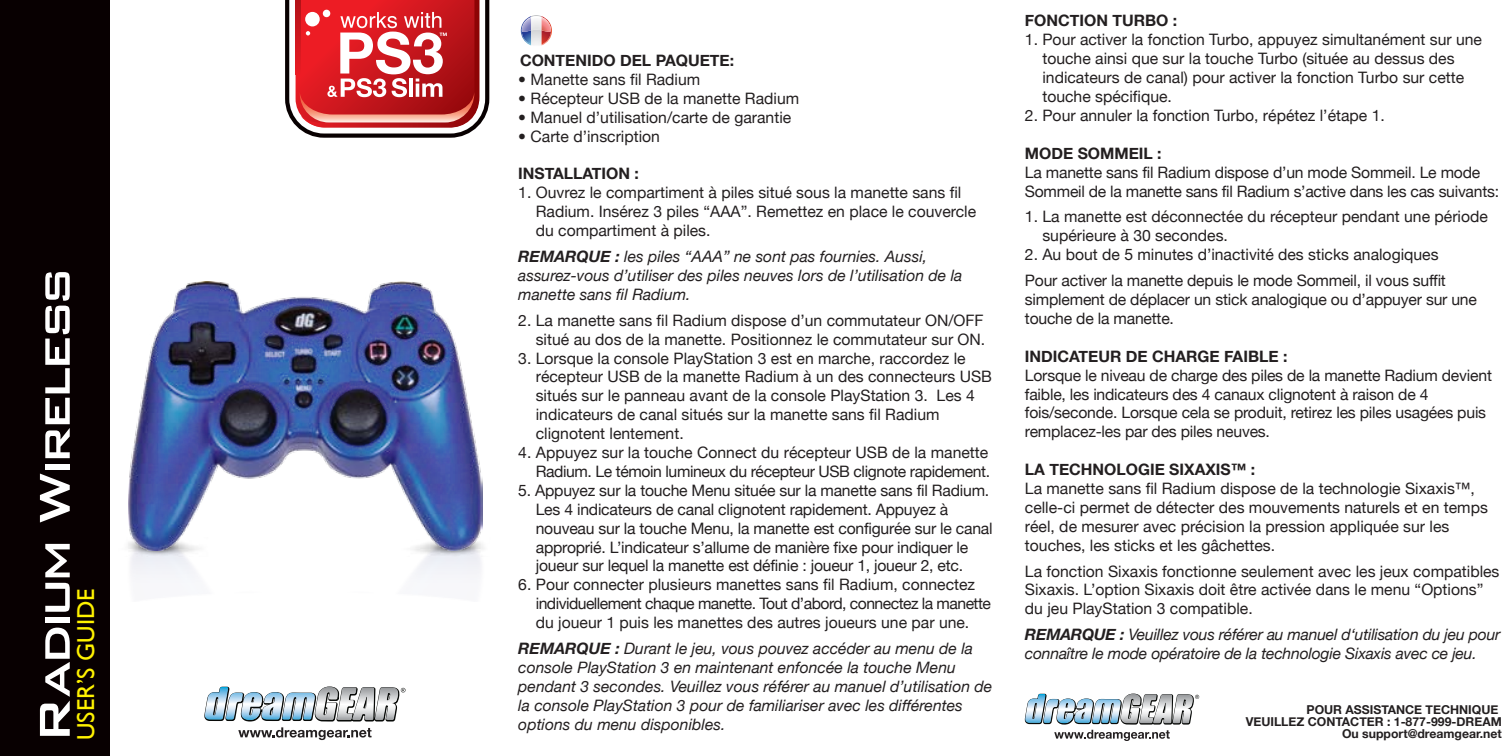
<style>
.page{position:relative;width:1512px;height:756px;background:#fff}
.page>*{position:absolute;margin:0;border:0;box-sizing:border-box;transform-origin:0 0}
.t1{font:500 57.75px "Bank Gothic";letter-spacing:-.07em;color:#fff}
.t2{font:24.5px "Gill Sans";color:#fff200}
.t3{font:15.75px/18.9px "Helvetica Neue";color:#231f20}
.t4{font:italic 15.75px/18.9px "Helvetica Neue";color:#231f20}
.t5{font:15.75px/18.9px "Helvetica Neue";letter-spacing:-.025em;color:#231f20;text-align:right}
.t6{font:700 15.75px "Helvetica Neue";color:#231f20}
.t7{font:700 12.25px/12.2px "Helvetica Neue";color:#231f20;text-align:right}
.s1{font-weight:700}
</style>
<div class="page">
<div style="left:0;top:0;width:110px;height:756px;background:#080001"></div>
<svg style="left:204px;top:686px;width:202px;height:54px"></svg>
<svg style="left:1024px;top:693px;width:175px;height:48px"></svg>
<svg style="left:521px;top:15px;width:31px;height:31px"></svg>
<img style="left:128px;top:281px;width:353px;height:297px">
<img style="left:128px;top:537px;width:356px;height:19px">
<img style="left:129px;top:282px;width:354px;height:268px">
<svg style="left:285px;top:0;width:204px;height:138px"></svg>
<p class="t1" style="left:10px;top:743px;width:478px;rotate:-90deg">Radium Wireless</p>
<p class="t2" style="left:72px;top:740px;width:153px;rotate:-90deg">USER’S GUIDE</p>
<p class="t6" style="left:520px;top:51px;width:216px">CONTENIDO DEL PAQUETE:</p>
<p class="t3" style="left:518px;top:70px;width:184px">• Manette sans fil Radium</p>
<p class="t3" style="left:518px;top:89px;width:282px">• Récepteur USB de la manette Radium</p>
<p class="t3" style="left:518px;top:108px;width:275px">• Manuel d’utilisation/carte de garantie</p>
<p class="t3" style="left:518px;top:126px;width:143px">• Carte d’inscription</p>
<p class="t6" style="left:518px;top:164px;width:122px">INSTALLATION :</p>
<p class="t3" style="left:536px;top:183px;width:442px;text-indent:-17px">1. Ouvrez le compartiment à piles situé sous la manette sans fil<br>Radium. Insérez 3 piles “AAA”. Remettez en place le couvercle du compartiment à piles.</p>
<p class="t4" style="left:518px;top:247px;width:446px"><span class="s1">REMARQUE :</span> les piles “AAA” ne sont pas fournies. Aussi, assurez-vous d’utiliser des piles neuves lors de l’utilisation de la manette sans fil Radium.</p>
<p class="t3" style="left:518px;top:311px;width:469px;text-align:right">2. La manette sans fil Radium dispose d’un commutateur ON/OFF situé au dos de la manette. Positionnez le commutateur sur ON.</p>
<p class="t3" style="left:536px;top:348px;width:458px;text-indent:-17px">3. Lorsque la console PlayStation 3 est en marche, raccordez le récepteur USB de la manette Radium à un des connecteurs USB situés sur le panneau avant de la console PlayStation 3. Les 4 indicateurs de canal situés sur la manette sans fil Radium clignotent lentement.</p>
<p class="t5" style="left:518px;top:443px;width:473px">4. Appuyez sur la touche Connect du récepteur USB de la manette<br>Radium. Le témoin lumineux du récepteur USB clignote rapidement.</p>
<p class="t3" style="left:536px;top:481px;width:458px;text-indent:-17px">5. Appuyez sur la touche Menu située sur la manette sans fil Radium.<br>Les 4 indicateurs de canal clignotent rapidement. Appuyez à nouveau sur la touche Menu, la manette est configurée sur le canal approprié. L’indicateur s’allume de manière fixe pour indiquer le joueur sur lequel la manette est définie : joueur 1, joueur 2, etc.</p>
<p class="t3" style="left:536px;top:575px;width:457px;text-indent:-17px">6. Pour connecter plusieurs manettes sans fil Radium, connectez individuellement chaque manette. Tout d’abord, connectez la manette du joueur 1 puis les manettes des autres joueurs une par une.</p>
<p class="t4" style="left:518px;top:639px;width:476px"><span class="s1">REMARQUE :</span> Durant le jeu, vous pouvez accéder au menu de la console PlayStation 3 en maintenant enfoncée la touche Menu pendant 3 secondes. Veuillez vous référer au manuel d’utilisation de la console PlayStation 3 pour de familiariser avec les différentes options du menu disponibles.</p>
<p class="t6" style="left:1025px;top:11px;width:154px">FONCTION TURBO :</p>
<p class="t3" style="left:1042px;top:30px;width:441px;text-indent:-17px">1. Pour activer la fonction Turbo, appuyez simultanément sur une touche ainsi que sur la touche Turbo (située au dessus des indicateurs de canal) pour activer la fonction Turbo sur cette touche spécifique.</p>
<p class="t3" style="left:1025px;top:106px;width:361px">2. Pour annuler la fonction Turbo, répétez l’étape 1.</p>
<p class="t3" style="left:1025px;top:143px;width:476px"><span class="s1">MODE SOMMEIL :<br></span>La manette sans fil Radium dispose d’un mode Sommeil. Le mode<br>Sommeil de la manette sans fil Radium s’active dans les cas suivants:</p>
<p class="t3" style="left:1042px;top:207px;width:447px;text-indent:-17px">1. La manette est déconnectée du récepteur pendant une période supérieure à 30 secondes.</p>
<p class="t3" style="left:1025px;top:241px;width:423px;line-height:25.9px">2. Au bout de 5 minutes d’inactivité des sticks analogiques<br>Pour activer la manette depuis le mode Sommeil, il vous suffit</p>
<p class="t3" style="left:1025px;top:290px;width:454px">simplement de déplacer un stick analogique ou d’appuyer sur une touche de la manette.</p>
<p class="t3" style="left:1025px;top:346px;width:469px"><span class="s1">INDICATEUR DE CHARGE FAIBLE :<br></span>Lorsque le niveau de charge des piles de la manette Radium devient faible, les indicateurs des 4 canaux clignotent à raison de 4 fois/seconde. Lorsque cela se produit, retirez les piles usagées puis remplacez-les par des piles neuves.</p>
<p class="t3" style="left:1025px;top:460px;width:465px"><span class="s1">LA TECHNOLOGIE SIXAXIS™ :<br></span>La manette sans fil Radium dispose de la technologie Sixaxis™, celle-ci permet de détecter des mouvements naturels et en temps réel, de mesurer avec précision la pression appliquée sur les touches, les sticks et les gâchettes.</p>
<p class="t3" style="left:1025px;top:561px;width:476px">La fonction Sixaxis fonctionne seulement avec les jeux compatibles<br>Sixaxis. L’option Sixaxis doit être activée dans le menu “Options” du jeu PlayStation 3 compatible.</p>
<p class="t4" style="left:1025px;top:625px;width:477px"><span class="s1">REMARQUE :</span> Veuillez vous référer au manuel d‘utilisation du jeu pour connaître le mode opératoire de la technologie Sixaxis avec ce jeu.</p>
<p class="t7" style="left:1246px;top:703px;width:258px">POUR ASSISTANCE TECHNIQUE<br>VEUILLEZ CONTACTER : 1-877-999-DREAM</p>
<p class="t7" style="left:1342px;top:728px;width:161px">Ou support@dreamgear.net</p>
</div>
